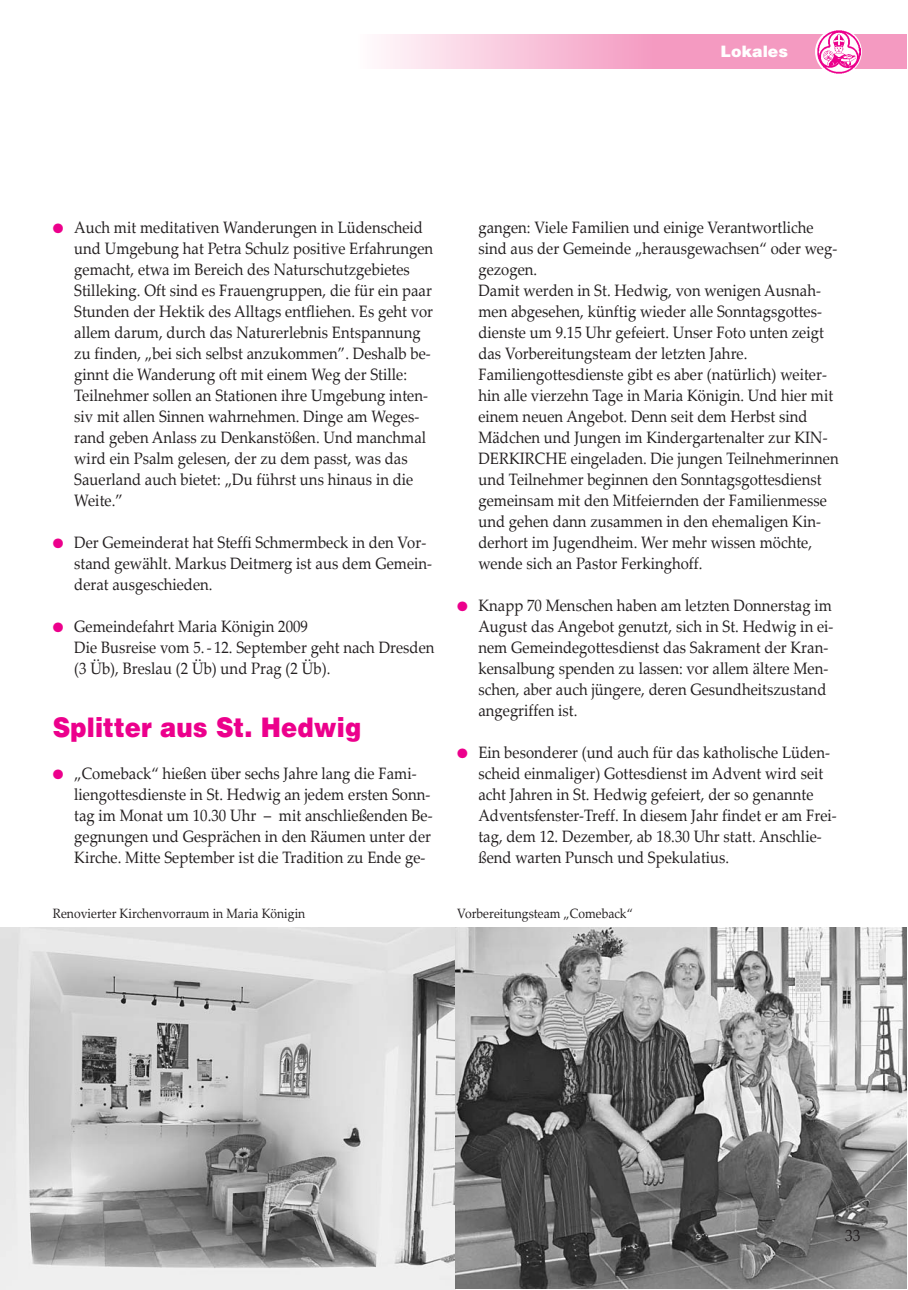
<style>
.page{position:relative;width:908px;height:1290px;background:#fff}
.page>*{position:absolute;margin:0;border:0;box-sizing:border-box;transform-origin:0 0}
.t1{font:900 27px "Helvetica";letter-spacing:.005em;color:#ec008c;scale:.9 1}
.t2{font:16.5px/21px "Palatino Linotype";color:#231f20;scale:.9 1}
.t3{font:16.5px "Palatino Linotype";color:#231f20;scale:.93 1}
.t4{font:900 15.75px "Helvetica";color:#fff}
.t5{font:13.5px "Palatino Linotype";color:#231f20;scale:.9 1}
.s1{color:#ec008c}
</style>
<div class="page">
<img style="left:1px;top:928px;width:454px;height:361px">
<svg style="left:455px;top:928px;width:451px;height:361px;background:#8a8a8a"></svg>
<div style="left:651px;top:35px;width:255px;height:34px;background:#f49ac1"></div>
<div style="left:358px;top:35px;width:293px;height:34px;background:linear-gradient(to right,#fffcfd,#f49bc2)"></div>
<svg style="left:815px;top:28px;width:46px;height:47px"></svg>
<img style="left:817px;top:31px;width:43px;height:42px">
<p class="t4" style="left:720px;top:46px;width:69px">Lokales</p>
<p class="t2" style="left:74px;top:219px;width:400px;text-indent:-21px"><span class="s1">●</span> Auch mit meditativen Wanderungen in Lüdenscheid und Umgebung hat Petra Schulz positive Erfahrungen gemacht, etwa im Bereich des Naturschutzgebietes Stilleking. Oft sind es Frauengruppen, die für ein paar Stunden der Hektik des Alltags entfliehen. Es geht vor allem darum, durch das Naturerlebnis Entspannung zu finden, „bei sich selbst anzukommen”. Deshalb be&shy;ginnt die Wanderung oft mit einem Weg der Stille:<br>Teilnehmer sollen an Stationen ihre Umgebung inten&shy;siv mit allen Sinnen wahrnehmen. Dinge am Weges&shy;rand geben Anlass zu Denkanstößen. Und manchmal wird ein Psalm gelesen, der zu dem passt, was das Sauerland auch bietet: „Du führst uns hinaus in die Weite.”</p>
<p class="t2" style="left:74px;top:534px;width:399px;text-indent:-21px"><span class="s1">●</span> Der Gemeinderat hat Steffi Schmermbeck in den Vor&shy;stand gewählt. Markus Deitmerg ist aus dem Gemein&shy;derat ausgeschieden.</p>
<p class="t2" style="left:74px;top:618px;width:402px;text-indent:-21px"><span class="s1">●</span> Gemeindefahrt Maria Königin 2009<br>Die Busreise vom 5. - 12. September geht nach Dresden (3 Üb), Breslau (2 Üb) und Prag (2 Üb).</p>
<h1 class="t1" style="left:53px;top:717px;width:344px">Splitter aus St. Hedwig</h1>
<p class="t2" style="left:74px;top:765px;width:400px;text-indent:-21px"><span class="s1">●</span> „Comeback“ hießen über sechs Jahre lang die Fami&shy;liengottesdienste in St. Hedwig an jedem ersten Sonn&shy;tag im Monat um 10.30 Uhr – mit anschließenden Be&shy;gegnungen und Gesprächen in den Räumen unter der Kirche. Mitte September ist die Tradition zu Ende ge-</p>
<p class="t2" style="left:478px;top:219px;width:402px">gangen: Viele Familien und einige Verantwortliche sind aus der Gemeinde „herausgewachsen“ oder weg&shy;gezogen.<br>Damit werden in St. Hedwig, von wenigen Ausnah&shy;men abgesehen, künftig wieder alle Sonntagsgottes&shy;dienste um 9.15 Uhr gefeiert. Unser Foto unten zeigt das Vorbereitungsteam der letzten Jahre.<br>Familiengottesdienste gibt es aber (natürlich) weiter&shy;hin alle vierzehn Tage in Maria Königin. Und hier mit einem neuen Angebot. Denn seit dem Herbst sind Mädchen und Jungen im Kindergartenalter zur KIN-DERKIRCHE eingeladen. Die jungen Teilnehmerinnen und Teilnehmer beginnen den Sonntagsgottesdienst gemeinsam mit den Mitfeiernden der Familienmesse und gehen dann zusammen in den ehemaligen Kin&shy;derhort im Jugendheim. Wer mehr wissen möchte, wende sich an Pastor Ferkinghoff.</p>
<p class="t2" style="left:478px;top:597px;width:396px;text-indent:-21px"><span class="s1">●</span> Knapp 70 Menschen haben am letzten Donnerstag im August das Angebot genutzt, sich in St. Hedwig in ei&shy;nem Gemeindegottesdienst das Sakrament der Kran&shy;kensalbung spenden zu lassen: vor allem ältere Men&shy;schen, aber auch jüngere, deren Gesundheitszustand angegriffen ist.</p>
<p class="t2" style="left:478px;top:744px;width:400px;text-indent:-21px"><span class="s1">●</span> Ein besonderer (und auch für das katholische Lüden&shy;scheid einmaliger) Gottesdienst im Advent wird seit acht Jahren in St. Hedwig gefeiert, der so genannte Adventsfenster-Treff. In diesem Jahr findet er am Frei&shy;tag, dem 12. Dezember, ab 18.30 Uhr statt. Anschlie&shy;ßend warten Punsch und Spekulatius.</p>
<p class="t5" style="left:53px;top:908px;width:282px">Renovierter Kirchenvorraum in Maria Königin</p>
<p class="t5" style="left:457px;top:908px;width:197px">Vorbereitungsteam „Comeback“</p>
<p class="t3" style="left:845px;top:1229px;width:18px">33</p>
</div>
